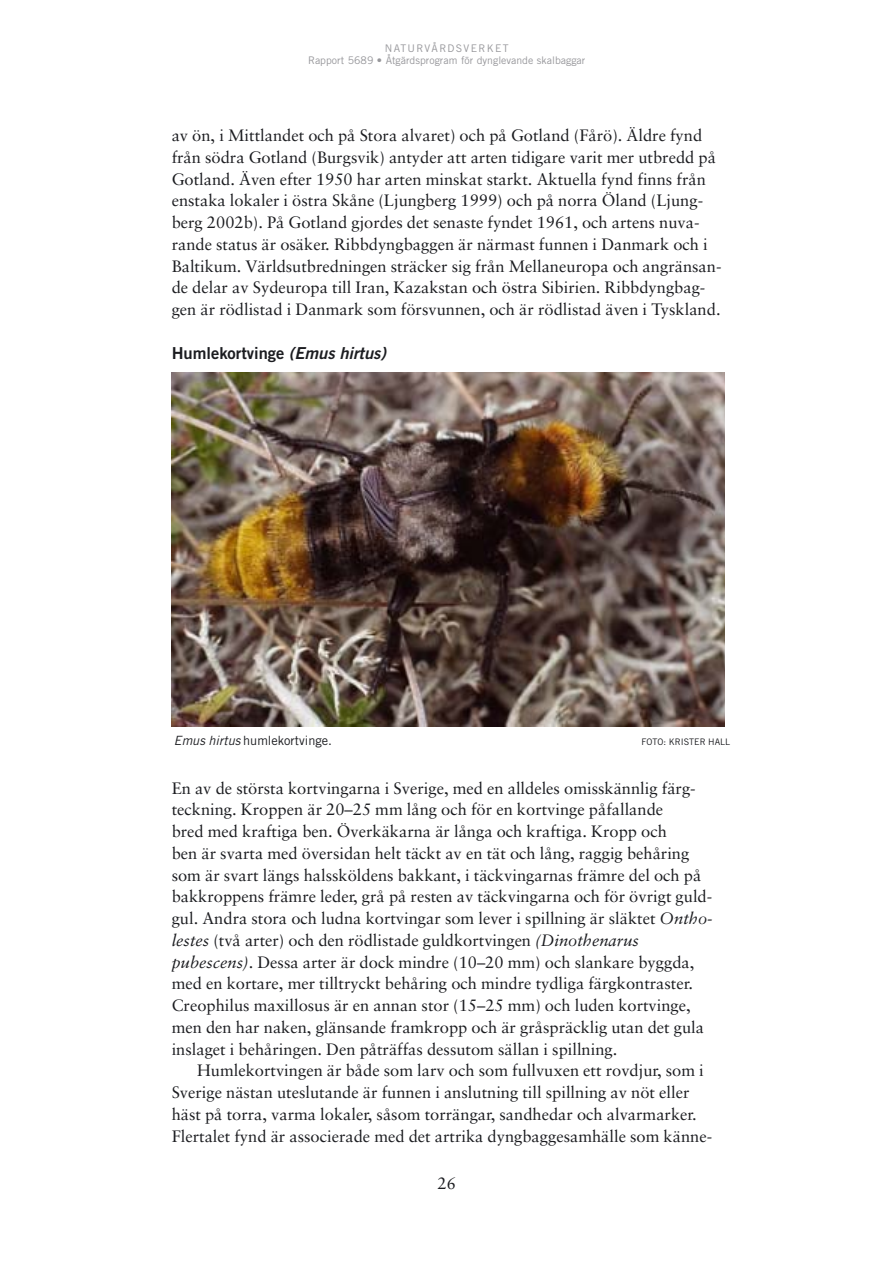
<style>
.page{position:relative;width:893px;height:1263px;background:#fff}
.page>*{position:absolute;margin:0;border:0;box-sizing:border-box;transform-origin:0 0}
.t1{font:16.5px/21.8px "Sabon";color:#1b1c20}
.t2{font:16.5px "Trade Gothic Bold Two";color:#1b1c20}
.t3{font:12.75px "Trade Gothic";color:#1b1c20}
.t4{font:10.5px/12.6px "Trade Gothic";color:#97979b;text-align:center}
.t5{font:9px "Trade Gothic";color:#1b1c20}
.s1{font-style:italic}
</style>
<div class="page">
<img style="left:172px;top:373px;width:552px;height:353px">
<p class="t4" style="left:308px;top:43px;width:279px">NATURVÅRDSVERKET<br>Rapport 5689 • Åtgärdsprogram för dynglevande skalbaggar</p>
<p class="t1" style="left:172px;top:126px;width:551px">av ön, i Mittlandet och på Stora alvaret) och på Gotland (Fårö). Äldre fynd från södra Gotland (Burgsvik) antyder att arten tidigare varit mer utbredd på Gotland. Även efter 1950 har arten minskat starkt. Aktuella fynd finns från enstaka lokaler i östra Skåne (Ljungberg 1999) och på norra Öland (Ljung&shy;berg 2002b). På Gotland gjordes det senaste fyndet 1961, och artens nuva&shy;rande status är osäker. Ribbdyngbaggen är närmast funnen i Danmark och i Baltikum. Världsutbredningen sträcker sig från Mellaneuropa och angränsan&shy;de delar av Sydeuropa till Iran, Kazakstan och östra Sibirien. Ribbdyngbag&shy;gen är rödlistad i Danmark som försvunnen, och är rödlistad även i Tyskland.</p>
<p class="t2" style="left:172px;top:347px;width:219px">Humlekortvinge <span class="s1">(Emus hirtus)</span></p>
<p class="t3" style="left:174px;top:736px;width:160px"><span class="s1">Emus hirtus</span>humlekortvinge.</p>
<p class="t5" style="left:641px;top:738px;width:90px">FOTO: KRISTER HALL</p>
<p class="t1" style="left:172px;top:778px;width:542px">En av de största kortvingarna i Sverige, med en alldeles omisskännlig färg&shy;teckning. Kroppen är 20–25 mm lång och för en kortvinge påfallande<br>bred med kraftiga ben. Överkäkarna är långa och kraftiga. Kropp och<br>ben är svarta med översidan helt täckt av en tät och lång, raggig behåring som är svart längs halssköldens bakkant, i täckvingarnas främre del och på bakkroppens främre leder, grå på resten av täckvingarna och för övrigt guld&shy;gul. Andra stora och ludna kortvingar som lever i spillning är släktet <span class="s1">Ontho&shy;lestes</span> (två arter) och den rödlistade guldkortvingen <span class="s1">(Dinothenarus pubescens)</span>. Dessa arter är dock mindre (10–20 mm) och slankare byggda, med en kortare, mer tilltryckt behåring och mindre tydliga färgkontraster.<br>Creophilus maxillosus är en annan stor (15–25 mm) och luden kortvinge, men den har naken, glänsande framkropp och är gråspräcklig utan det gula inslaget i behåringen. Den påträffas dessutom sällan i spillning.</p>
<p class="t1" style="left:172px;top:1061px;width:542px;text-indent:26px">Humlekortvingen är både som larv och som fullvuxen ett rovdjur, som i Sverige nästan uteslutande är funnen i anslutning till spillning av nöt eller häst på torra, varma lokaler, såsom torrängar, sandhedar och alvarmarker.<br>Flertalet fynd är associerade med det artrika dyngbaggesamhälle som känne-</p>
<p class="t1" style="left:437px;top:1173px;width:20px">26</p>
</div>
